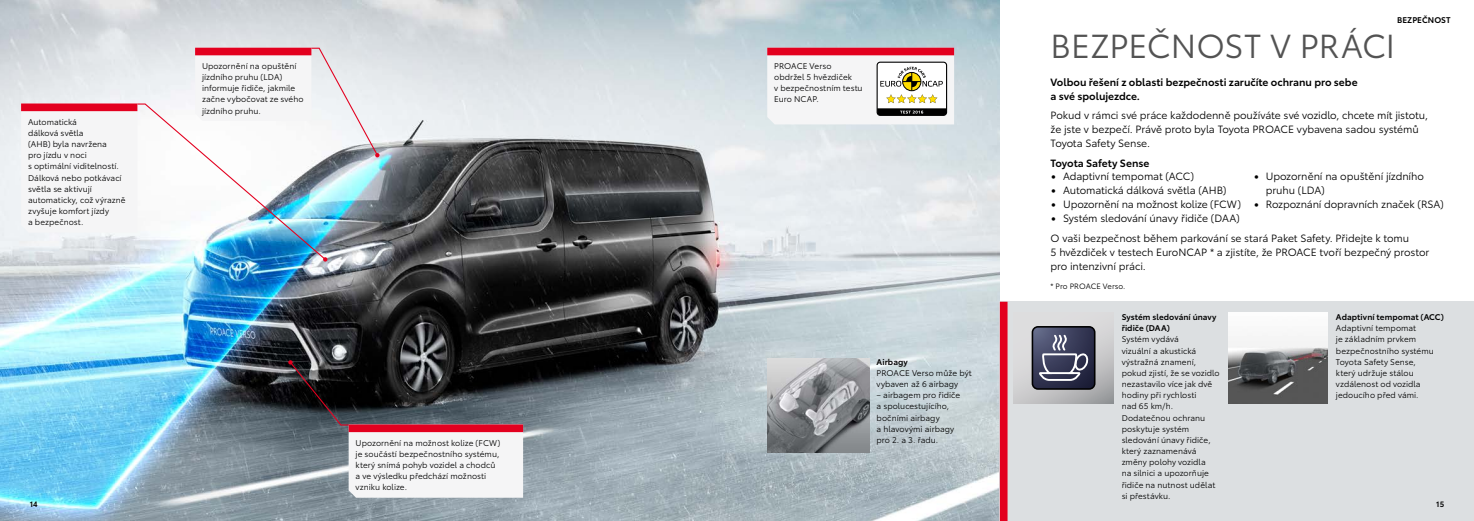
<style>
.page{position:relative;width:1474px;height:521px;background:#fff}
.page>*{position:absolute;margin:0;border:0;box-sizing:border-box;transform-origin:0 0}
.t1{font:32.81px "Toyota Type";letter-spacing:-.005em;color:#535353}
.t2{font:10.41px/13.9px "Toyota Type";letter-spacing:-.01em;color:#000}
.t3{font:600 10.41px/13.9px "Toyota Type";letter-spacing:-.005em;color:#000}
.t4{font:8.22px/11.2px "Toyota Type";letter-spacing:.005em;color:#000}
.t5{font:600 8.22px/11.2px "Toyota Type";letter-spacing:.01em;color:#000}
.t6{font:7.7px "Toyota Type";letter-spacing:.005em;color:#000}
.t7{font:600 7.7px "Toyota Type";color:#000}
.s1{font-size:15.75px}
</style>
<div class="page">
<img style="left:0;top:0;width:999px;height:521px">
<img style="left:767px;top:358px;width:102px;height:94px">
<div style="left:999px;top:302px;width:474px;height:219px;background:#dcdfe1"></div>
<div style="left:999px;top:302px;width:8px;height:219px;background:#e3001f"></div>
<img style="left:1228px;top:312px;width:99px;height:92px">
<svg style="left:1013px;top:329px;width:100px;height:75px"></svg>
<svg style="left:1031px;top:326px;width:64px;height:64px;background:#4c4f65"></svg>
<svg style="left:767px;top:55px;width:187px;height:69px"></svg>
<div style="left:767px;top:48px;width:187px;height:7px;background:#e3001f"></div>
<svg style="left:21px;top:47px;width:358px;height:215px"></svg>
<svg style="left:288px;top:360px;width:235px;height:138px"></svg>
<p class="t4" style="left:28px;top:115px;width:99px">Automatická<br>dálková světla<br>(AHB) byla navržena<br>pro jízdu v noci<br>s optimální viditelností.<br>Dálková nebo potkávací světla se aktivují automaticky, což výrazně zvyšuje komfort jízdy<br>a bezpečnost.</p>
<p class="t4" style="left:202px;top:60px;width:103px">Upozornění na opuštění jízdního pruhu (LDA) informuje řidiče, jakmile začne vybočovat ze svého jízdního pruhu.</p>
<p class="t4" style="left:774px;top:60px;width:90px">PROACE Verso obdržel 5 hvězdiček<br>v bezpečnostním testu<br>Euro NCAP.</p>
<p class="t5" style="left:1396px;top:14px;width:55px">BEZPEČNOST</p>
<h1 class="t1" style="left:1050px;top:22px;width:346px">BEZPEČNOST V PRÁCI</h1>
<p class="t3" style="left:1050px;top:74px;width:308px">Volbou řešení z oblasti bezpečnosti zaručíte ochranu pro sebe a své spolujezdce.</p>
<p class="t2" style="left:1050px;top:108px;width:379px">Pokud v rámci své práce každodenně používáte své vozidlo, chcete mít jistotu, že jste v bezpečí. Právě proto byla Toyota PROACE vybavena sadou systémů<br>Toyota Safety Sense.</p>
<p class="t3" style="left:1050px;top:155px;width:100px">Toyota Safety Sense</p>
<p class="t2" style="left:1050px;top:169px;width:145px"><span class="s1">•</span> Adaptivní tempomat (ACC)</p>
<p class="t2" style="left:1050px;top:183px;width:177px"><span class="s1">•</span> Automatická dálková světla (AHB)</p>
<p class="t2" style="left:1050px;top:197px;width:192px"><span class="s1">•</span> Upozornění na možnost kolize (FCW)</p>
<p class="t2" style="left:1050px;top:211px;width:191px"><span class="s1">•</span> Systém sledování únavy řidiče (DAA)</p>
<p class="t2" style="left:1265px;top:169px;width:160px;text-indent:-12px"><span class="s1">•</span> Upozornění na opuštění jízdního pruhu (LDA)</p>
<p class="t2" style="left:1253px;top:197px;width:192px"><span class="s1">•</span> Rozpoznání dopravních značek (RSA)</p>
<p class="t2" style="left:1050px;top:230px;width:380px">O vaši bezpečnost během parkování se stará Paket Safety. Přidejte k tomu<br>5 hvězdiček v testech EuroNCAP * a zjistíte, že PROACE tvoří bezpečný prostor pro intenzivní práci.</p>
<p class="t6" style="left:1050px;top:281px;width:76px">* Pro PROACE Verso.</p>
<p class="t5" style="left:1335px;top:311px;width:109px">Adaptivní tempomat (ACC)</p>
<p class="t4" style="left:1335px;top:322px;width:99px">Adaptivní tempomat<br>je základním prvkem bezpečnostního systému<br>Toyota Safety Sense, který udržuje stálou vzdálenost od vozidla jedoucího před vámi.</p>
<p class="t5" style="left:1121px;top:311px;width:96px">Systém sledování únavy řidiče (DAA)</p>
<p class="t4" style="left:1121px;top:333px;width:99px">Systém vydává<br>vizuální a akustická výstražná znamení, pokud zjistí, že se vozidlo nezastavilo více jak dvě hodiny při rychlosti<br>nad 65 km/h.<br>Dodatečnou ochranu poskytuje systém sledování únavy řidiče, který zaznamenává změny polohy vozidla<br>na silnici a upozorňuje řidiče na nutnost udělat si přestávku.</p>
<p class="t5" style="left:876px;top:355px;width:33px">Airbagy</p>
<p class="t4" style="left:876px;top:367px;width:97px">PROACE Verso může být vybaven až 6 airbagy</p>
<p class="t4" style="left:876px;top:389px;width:85px">– airbagem pro řidiče a spolucestujícího, bočními airbagy<br>a hlavovými airbagy pro 2. a 3. řadu.</p>
<p class="t4" style="left:355px;top:436px;width:146px">Upozornění na možnost kolize (FCW) je součástí bezpečnostního systému, který snímá pohyb vozidel a chodců a ve výsledku předchází možnosti vzniku kolize.</p>
<p class="t7" style="left:30px;top:498px;width:9px">14</p>
<p class="t7" style="left:1436px;top:498px;width:9px">15</p>
</div>
